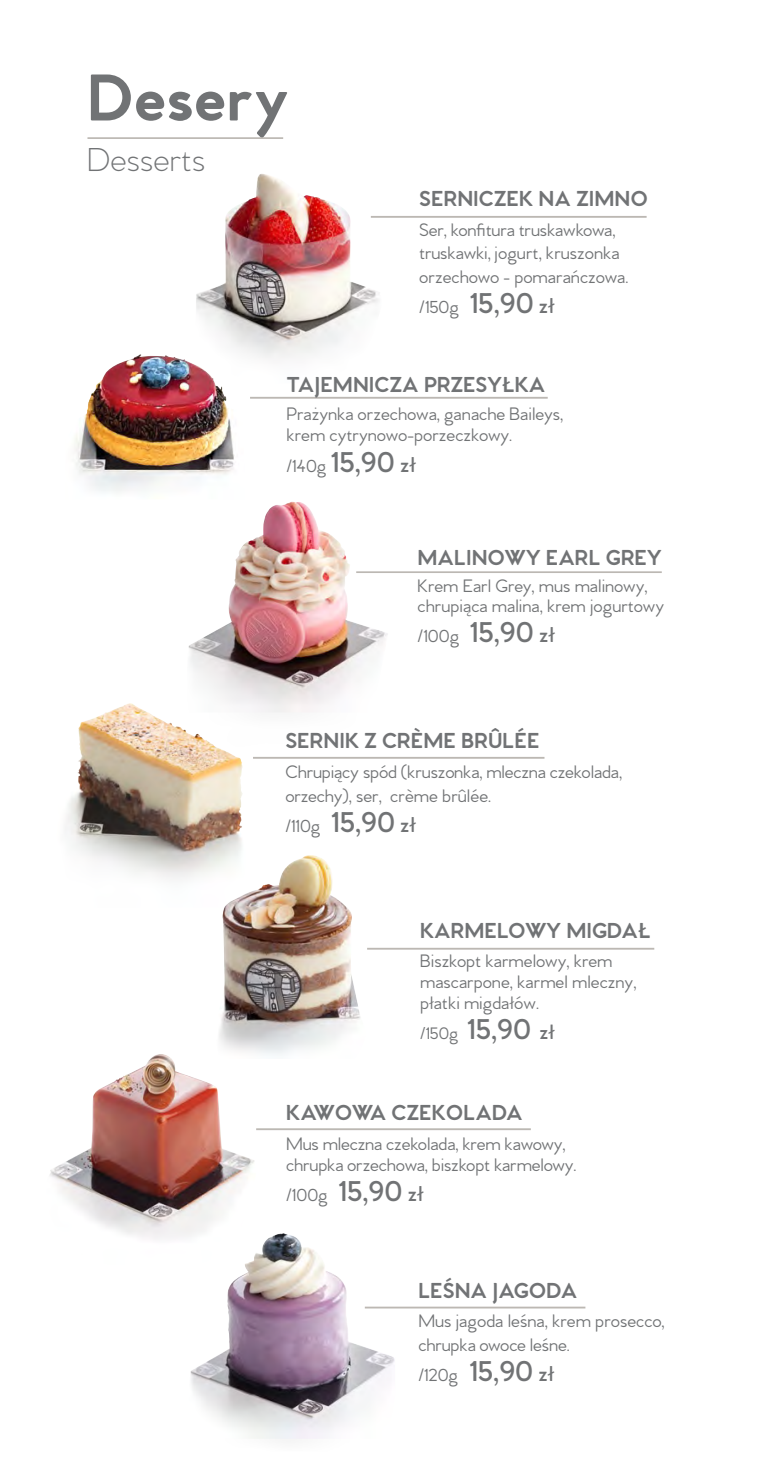
<style>
.page{position:relative;width:769px;height:1474px;background:#fff}
.page>*{position:absolute;margin:0;border:0;box-sizing:border-box;transform-origin:0 0}
.t1{font:700 67.9px "Venti CF";color:#717375}
.t2{font:300 33.95px "Venti CF";color:#717375}
.t3{font:700 22.22px "Venti CF";color:#717375}
.t4{font:500 18.55px/21.3px "Venti CF";letter-spacing:-.005em;color:#717375}
.t5{font:500 17.68px "Venti CF";color:#717375}
.s1{font-weight:600;font-size:30.62px}
.s2{font-weight:600;font-size:22.05px}
.s3{font-weight:600;font-size:21.35px}
</style>
<div class="page">
<img style="left:188px;top:501px;width:200px;height:258px">
<hr style="left:356px;top:571px;width:306px;height:2px;background:#bcb8b3">
<img style="left:196px;top:174px;width:183px;height:185px">
<hr style="left:371px;top:216px;width:276px;height:2px;background:#bcb8b3">
<img style="left:65px;top:703px;width:181px;height:176px">
<hr style="left:253px;top:757px;width:291px;height:1px;background:#bcb8b3">
<img style="left:75px;top:354px;width:170px;height:138px">
<hr style="left:250px;top:397px;width:298px;height:2px;background:#bcb8b3">
<hr style="left:367px;top:947px;width:287px;height:2px;background:#bcb8b3">
<hr style="left:365px;top:1306px;width:220px;height:2px;background:#bcb8b3">
<hr style="left:256px;top:1128px;width:275px;height:2px;background:#bcb8b3">
<img style="left:215px;top:855px;width:146px;height:200px">
<img style="left:190px;top:1233px;width:205px;height:206px">
<img style="left:50px;top:1053px;width:206px;height:219px">
<hr style="left:87px;top:137px;width:196px;height:2px;background:#bcb8b3">
<h1 class="t1" style="left:87px;top:56px;width:203px">Desery</h1>
<h2 class="t2" style="left:87px;top:139px;width:119px">Desserts</h2>
<p class="t3" style="left:419px;top:185px;width:230px">SERNICZEK NA ZIMNO</p>
<p class="t4" style="left:419px;top:219px;width:211px;line-height:23.4px">Ser, konfitura truskawkowa, truskawki, jogurt, kruszonka orzechowo - pomarańczowa.</p>
<p class="t4" style="left:419px;top:296px;width:137px">/150g <span class="s1">15,90</span> <span class="s2">zł</span></p>
<p class="t3" style="left:286px;top:371px;width:261px">TAJEMNICZA PRZESYŁKA</p>
<p class="t4" style="left:286px;top:403px;width:278px">Prażynka orzechowa, ganache Baileys, krem cytrynowo-porzeczkowy.</p>
<p class="t4" style="left:286px;top:456px;width:131px">/140g <span class="s1">15,90</span> <span class="s2">zł</span></p>
<p class="t3" style="left:418px;top:543px;width:246px">MALINOWY EARL GREY</p>
<p class="t4" style="left:418px;top:576px;width:248px;line-height:20.3px">Krem Earl Grey, mus malinowy, chrupiąca malina, krem jogurtowy</p>
<p class="t4" style="left:418px;top:625px;width:139px">/100g <span class="s1">15,90</span> <span class="s2">zł</span></p>
<p class="t3" style="left:285px;top:727px;width:256px">SERNIK Z CRÈME BRÛLÉE</p>
<p class="t4" style="left:285px;top:760px;width:338px;line-height:24.2px">Chrupiący spód (kruszonka, mleczna czekolada, orzechy), ser, crème brûlée.</p>
<p class="t4" style="left:285px;top:815px;width:132px">/110g <span class="s1">15,90</span> <span class="s2">zł</span></p>
<p class="t3" style="left:420px;top:917px;width:232px">KARMELOWY MIGDAŁ</p>
<p class="t4" style="left:420px;top:950px;width:218px">Biszkopt karmelowy, krem mascarpone, karmel mleczny, płatki migdałów.</p>
<p class="t5" style="left:420px;top:1022px;width:136px">/150g <span class="s1">15,90</span> <span class="s3">zł</span></p>
<p class="t3" style="left:286px;top:1098px;width:238px">KAWOWA CZEKOLADA</p>
<p class="t4" style="left:286px;top:1133px;width:292px">Mus mleczna czekolada, krem kawowy, chrupka orzechowa, biszkopt karmelowy.</p>
<p class="t4" style="left:286px;top:1184px;width:139px">/100g <span class="s1">15,90</span> <span class="s2">zł</span></p>
<p class="t3" style="left:418px;top:1276px;width:160px">LEŚNA JAGODA</p>
<p class="t4" style="left:418px;top:1309px;width:248px;line-height:23.8px">Mus jagoda leśna, krem prosecco, chrupka owoce leśne.</p>
<p class="t4" style="left:418px;top:1364px;width:137px">/120g <span class="s1">15,90</span> <span class="s2">zł</span></p>
</div>
